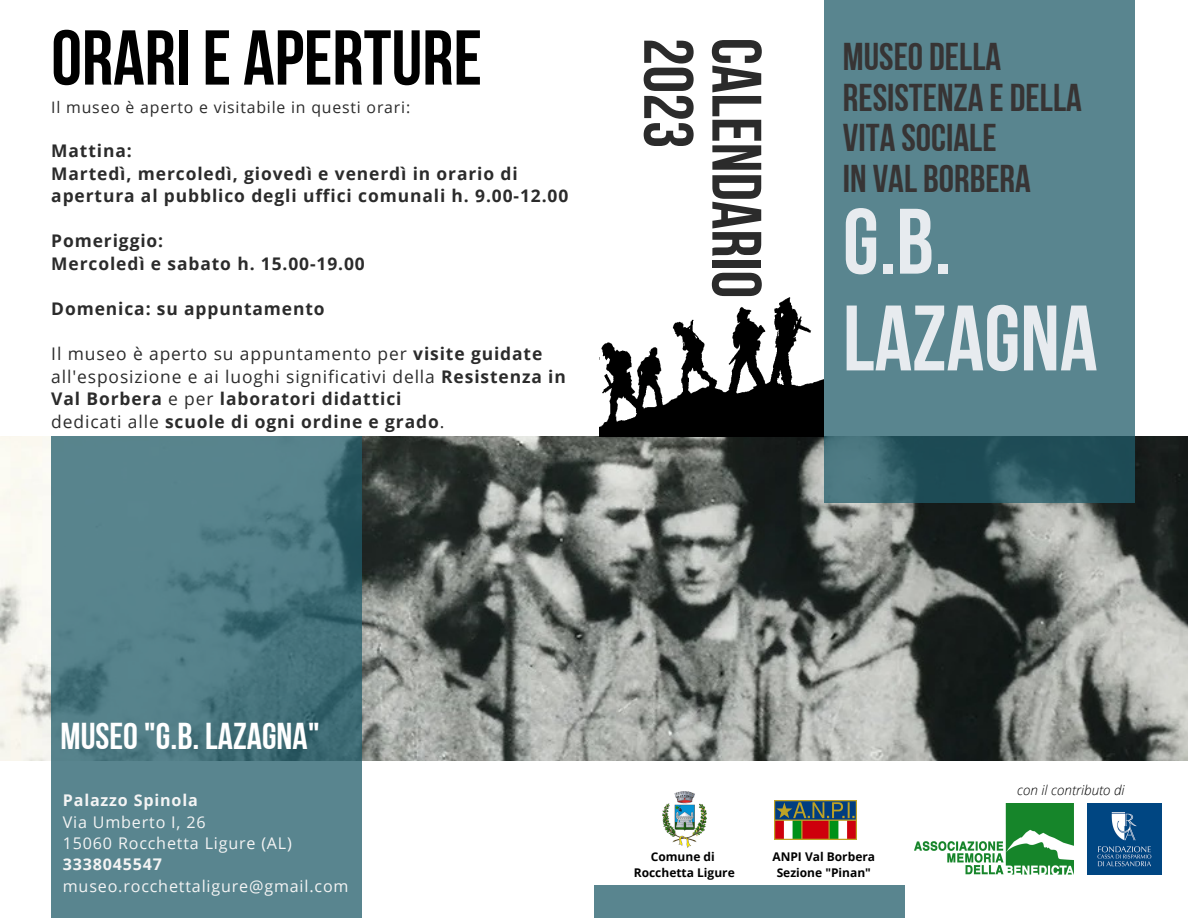
<style>
.page{position:relative;width:1188px;height:918px;background:#fff}
.page>*{position:absolute;margin:0;border:0;box-sizing:border-box;transform-origin:0 0}
.t1{font:92.7px "Bebas Neue Cyrillic";color:#e7ebef}
.t2{font:77.55px "Bebas Neue Cyrillic";color:#000}
.t3{font:69.75px "Bebas Neue Cyrillic";color:#2b2b2b}
.t4{font:38.7px/40.5px "Bebas Neue Cyrillic";color:#373434}
.t5{font:37.35px "Bebas Neue Cyrillic";color:#fff}
.t6{font:700 17.4px/22.5px "Open Sans";letter-spacing:.05em;color:#2b2b2b}
.t7{font:17.4px/22.5px "Open Sans";letter-spacing:.05em;color:#2b2b2b}
.t8{font:16.05px "Open Sans";letter-spacing:.05em;color:#f4f4f4}
.t9{font:700 16.05px "Open Sans";letter-spacing:.05em;color:#f4f4f4}
.t10{font:15.9px "Open Sans";letter-spacing:.05em;color:#2b2b2b}
.t11{font:italic 300 13.5px "Open Sans";color:#000}
.t12{font:700 12px "Open Sans";color:#000}
.s1{font-weight:700}
.s2{font-weight:400}
</style>
<div class="page">
<img style="left:0;top:437px;width:1188px;height:324px">
<svg style="left:824px;top:0;width:311px;height:503px;background:#527f89"></svg>
<svg style="left:51px;top:437px;width:311px;height:481px;background:#517d87"></svg>
<div style="left:594px;top:886px;width:311px;height:32px;background:#59858f"></div>
<img style="left:600px;top:297px;width:224px;height:140px">
<img style="left:775px;top:801px;width:82px;height:38px">
<img style="left:663px;top:791px;width:43px;height:57px">
<img style="left:1088px;top:804px;width:74px;height:70px">
<img style="left:915px;top:804px;width:158px;height:70px">
<p class="t2" style="left:51px;top:26px;width:432px">ORARI E APERTURE</p>
<p class="t10" style="left:51px;top:96px;width:360px">Il museo è aperto e visitabile in questi orari:</p>
<p class="t6" style="left:51px;top:139px;width:82px">Mattina:</p>
<p class="t6" style="left:51px;top:162px;width:519px">Martedì, mercoledì, giovedì e venerdì in orario di apertura al pubblico degli uffici comunali h. 9.00-12.00</p>
<p class="t6" style="left:51px;top:229px;width:113px">Pomeriggio:</p>
<p class="t6" style="left:51px;top:252px;width:315px">Mercoledì e sabato h. 15.00-19.00</p>
<p class="t6" style="left:51px;top:297px;width:275px">Domenica: su appuntamento</p>
<p class="t7" style="left:51px;top:342px;width:516px">Il museo è aperto su appuntamento per <span class="s1">visite guidate </span>all'esposizione e ai luoghi significativi della <span class="s1">Resistenza in<br>Val Borbera</span> e per <span class="s1">laboratori didattici</span></p>
<p class="t6" style="left:51px;top:410px;width:395px"><span class="s2">dedicati alle</span> scuole di ogni ordine e grado<span class="s2">.</span></p>
<p class="t3" style="left:765px;top:38px;width:262px;rotate:90deg">CALENDARIO</p>
<p class="t3" style="left:697px;top:38px;width:112px;rotate:90deg">2023</p>
<p class="t4" style="left:843px;top:40px;width:241px">MUSEO DELLA<br>RESISTENZA E DELLA<br>VITA SOCIALE</p>
<p class="t4" style="left:843px;top:162px;width:190px">IN VAL BORBERA</p>
<p class="t1" style="left:843px;top:204px;width:110px">G.B.</p>
<p class="t1" style="left:843px;top:301px;width:256px">LAZAGNA</p>
<p class="t5" style="left:61px;top:721px;width:261px">MUSEO"G.B. LAZAGNA"</p>
<p class="t9" style="left:63px;top:789px;width:137px">Palazzo Spinola</p>
<p class="t8" style="left:63px;top:810px;width:144px">Via Umberto I, 26</p>
<p class="t8" style="left:63px;top:832px;width:231px">15060 Rocchetta Ligure (AL)</p>
<p class="t9" style="left:63px;top:853px;width:101px">3338045547</p>
<p class="t8" style="left:63px;top:875px;width:287px">museo.rocchettaligure@gmail.com</p>
<p class="t12" style="left:651px;top:848px;width:66px">Comune di</p>
<p class="t12" style="left:634px;top:864px;width:103px">Rocchetta Ligure</p>
<p class="t12" style="left:772px;top:848px;width:104px">ANPI Val Borbera</p>
<p class="t12" style="left:777px;top:864px;width:96px">Sezione "Pinan"</p>
<p class="t11" style="left:1017px;top:780px;width:109px">con il contributo di</p>
</div>
